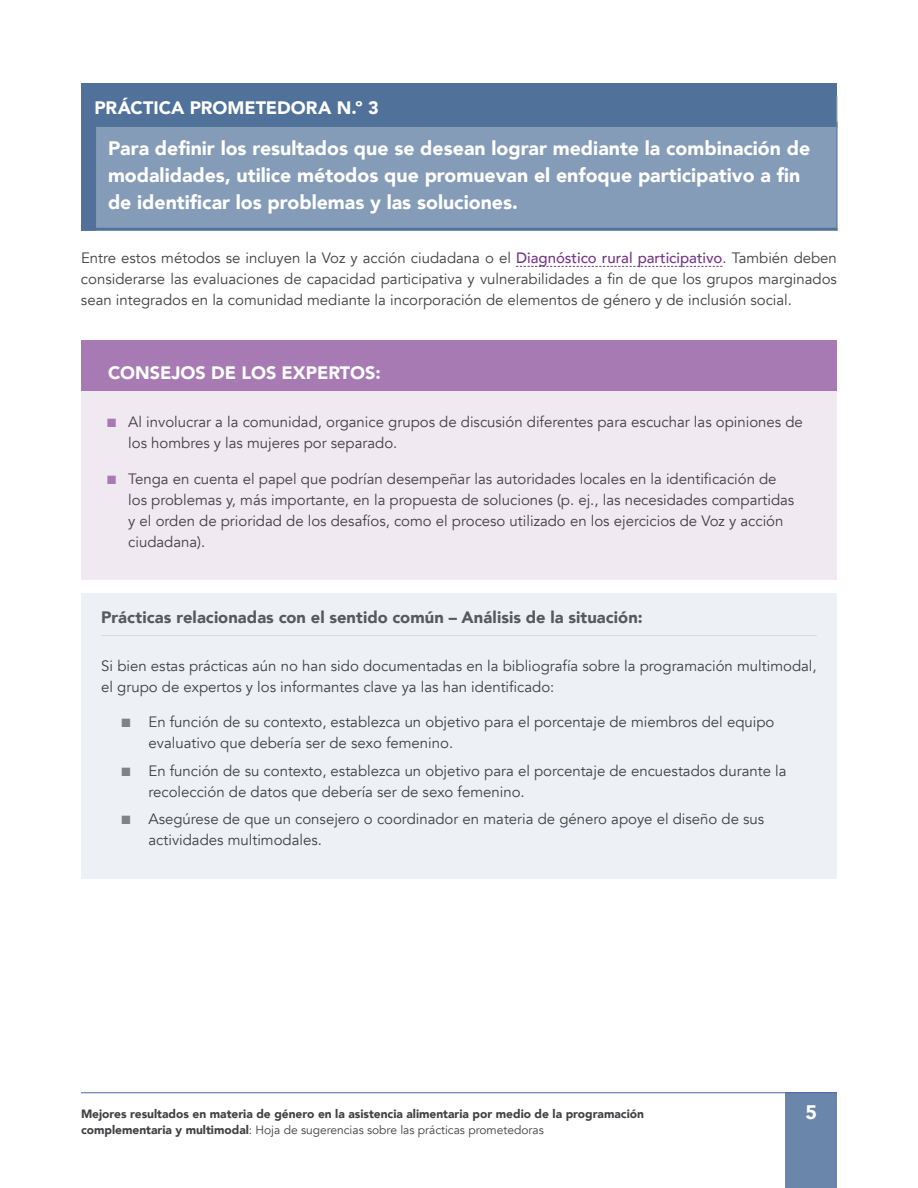
<style>
.page{position:relative;width:918px;height:1188px;background:#fff}
.page>*{position:absolute;margin:0;border:0;box-sizing:border-box;transform-origin:0 0}
.Heading_PP_subhead{font:900 19.5px/27px "Avenir";color:#fff}
.Heading_PP_hed_-_new{font:900 18px "Avenir";color:#fff}
.Heading_4_-_expert_t{font:900 18px "Avenir";color:#fff}
.Heading_4_-_wisdom{font:900 16.5px "Avenir";letter-spacing:.005em;color:#58595b}
.text_body_sans_serif{font:15px/21px "Avenir";color:#414042}
.t1{font:900 12px/16.5px "Avenir";color:#414042}
.t2{font:12px "Zapf Dingbats";color:#808285}
.t3{font:12px "Zapf Dingbats";color:#a77ab3}
.s1{font-weight:500;color:#753688}
.s2{font-weight:400}
</style>
<div class="page">
<div style="left:786px;top:1093px;width:51px;height:95px;background:#6b86ab"></div>
<hr style="left:81px;top:1093px;width:756px;height:1px;background:#5263a4">
<div style="left:81px;top:83px;width:756px;height:44px;background:#4f719a"></div>
<div style="left:81px;top:127px;width:756px;height:102px;background:#849cb8"></div>
<hr style="left:837px;top:122px;width:1px;height:109px;background:#4f719a">
<div style="left:81px;top:122px;width:15px;height:109px;background:#4f719a"></div>
<hr style="left:81px;top:228px;width:756px;height:3px;background:#4f719a">
<svg style="left:516px;top:266px;width:207px;height:1px"></svg>
<div style="left:81px;top:341px;width:756px;height:51px;background:#a77ab3"></div>
<div style="left:81px;top:392px;width:756px;height:88px;background:#f0e9f2"></div>
<div style="left:81px;top:449px;width:756px;height:130px;background:#f0e9f2"></div>
<div style="left:81px;top:593px;width:756px;height:50px;background:#edf1f5"></div>
<div style="left:81px;top:636px;width:756px;height:82px;background:#edf1f5"></div>
<div style="left:81px;top:692px;width:756px;height:88px;background:#edf1f5"></div>
<div style="left:81px;top:740px;width:756px;height:89px;background:#edf1f5"></div>
<div style="left:81px;top:789px;width:756px;height:89px;background:#edf1f5"></div>
<h3 class="Heading_PP_hed_-_new" style="left:94px;top:92px;width:286px">PRÁCTICA PROMETEDORA N 3º.</h3>
<h4 class="Heading_PP_subhead" style="left:108px;top:134px;width:704px">Para definir los resultados que se desean lograr mediante la combinación de modalidades, utilice métodos que promuevan el enfoque participativo a fin de identificar los problemas y las soluciones.</h4>
<p class="text_body_sans_serif" style="left:81px;top:248px;width:758px;text-align:justify">Entre estos métodos se incluyen la Voz y acción ciudadana o el <span class="s1">Diagnóstico rural participativo</span>. También deben considerarse las evaluaciones de capacidad participativa y vulnerabilidades a fin de que los grupos marginados sean integrados en la comunidad mediante la incorporación de elementos de género y de inclusión social.</p>
<p class="Heading_4_-_expert_t" style="left:108px;top:357px;width:274px">CONSEJOS DE LOS EXPERTOS:</p>
<p class="text_body_sans_serif" style="left:128px;top:411px;width:676px">Al involucrar laa comunidad, organice grupos de discusión diferentes para escuchar las opiniones de</p>
<p class="t3" style="left:107px;top:417px;width:11px">■</p>
<p class="t3" style="left:107px;top:474px;width:11px">■</p>
<p class="text_body_sans_serif" style="left:128px;top:432px;width:271px">los hombres y las mujeres por separado.</p>
<p class="text_body_sans_serif" style="left:128px;top:469px;width:650px">Tenga en cuenta el papel que podrían desempeñar las autoridades locales en la identificación de</p>
<p class="text_body_sans_serif" style="left:128px;top:490px;width:668px">los problemas ,y más importante, en la propuesta de soluciones p( . ej., las necesidades compartidas y el orden de prioridad de los desafíos, como el proceso utilizado en los ejercicios de Voz y acción ciudadana .(</p>
<p class="Heading_4_-_wisdom" style="left:101px;top:604px;width:543px">Prácticas relacionadas con el sentido común – Análisis de la situación:</p>
<p class="text_body_sans_serif" style="left:101px;top:656px;width:717px">Si bien estas prácticas aún no han sido documentadas en la bibliografía sobre la programación multimodal, el grupo de expertos y los informantes clave ya las han identificado:</p>
<p class="text_body_sans_serif" style="left:148px;top:712px;width:627px">En función de su contexto, establezca un objetivo para el porcentaje de miembros del equipo</p>
<p class="t2" style="left:122px;top:717px;width:11px">■</p>
<p class="t2" style="left:122px;top:766px;width:11px">■</p>
<p class="t2" style="left:122px;top:815px;width:11px">■</p>
<p class="text_body_sans_serif" style="left:148px;top:733px;width:306px">evaluativo que debería ser de sexo femenino.</p>
<p class="text_body_sans_serif" style="left:148px;top:760px;width:640px">En función de su contexto, establezca un objetivo para el porcentaje de encuestados durante la</p>
<p class="text_body_sans_serif" style="left:148px;top:781px;width:378px">recolección de datos que debería ser de sexo femenino.</p>
<p class="text_body_sans_serif" style="left:148px;top:809px;width:617px">Asegúrese de que un consejero o coordinador en materia de género apoye el diseño de sus</p>
<p class="text_body_sans_serif" style="left:148px;top:830px;width:175px">actividades multimodales.</p>
<p class="t1" style="left:81px;top:1105px;width:565px">Mejores resultados en materia de género en la asistencia alimentaria por medio de la programación complementaria y multimodal<span class="s2">: Hoja de sugerencias sobre las prácticas prometedoras</span></p>
<h1 class="Heading_PP_subhead" style="left:806px;top:1098px;width:13px">5</h1>
</div>
